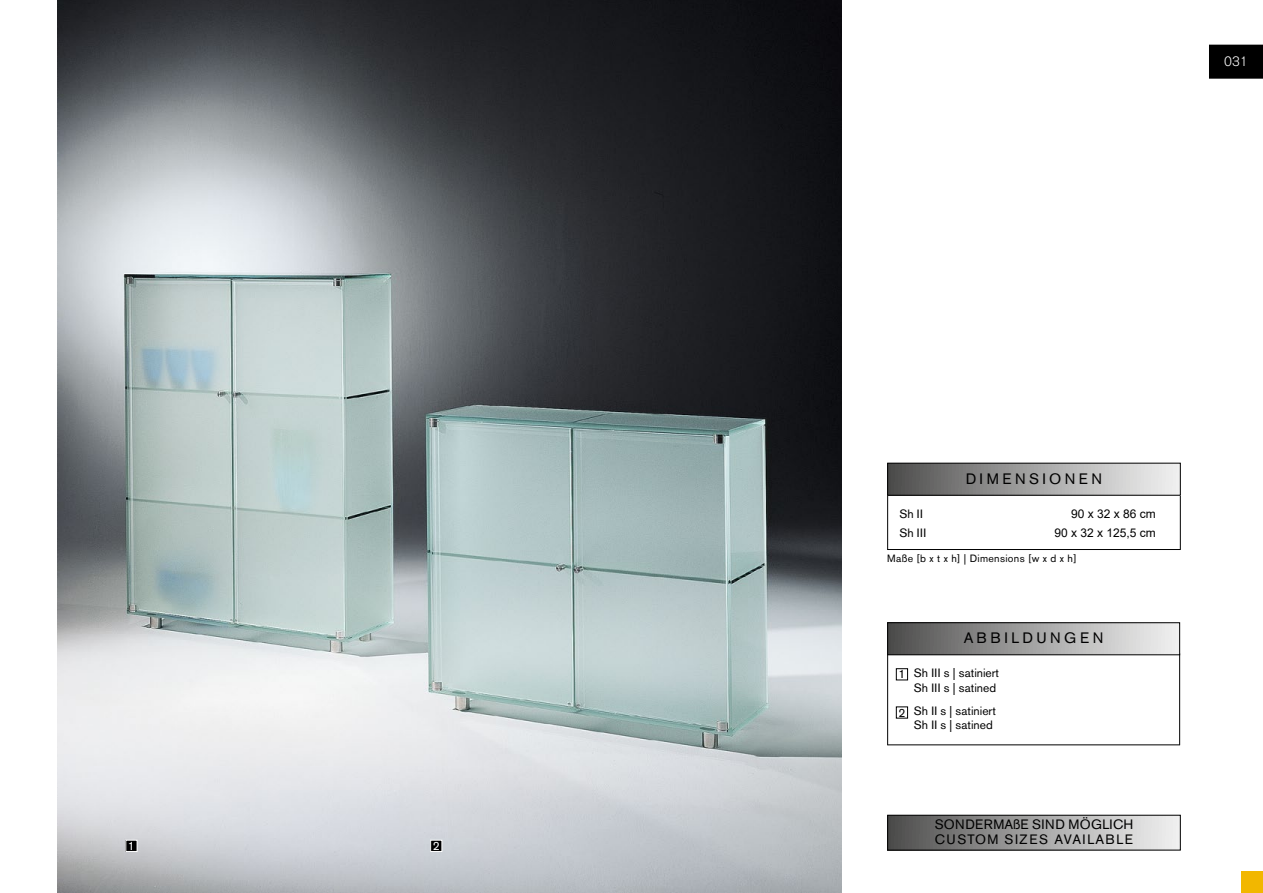
<style>
.page{position:relative;width:1263px;height:893px;background:#fff}
.page>*{position:absolute;margin:0;border:0;box-sizing:border-box;transform-origin:0 0}
.t1{font:15px "Akzidenz Grotesk BE";letter-spacing:.24em;color:#000}
.t2{font:13.5px/15px "Akzidenz Grotesk BE";letter-spacing:.04em;color:#000}
.t3{font:300 13.5px "Akzidenz Grotesk BE";color:#fff}
.t4{font:12px/14.4px "Akzidenz Grotesk BE";color:#000;text-align:right}
.t5{font:12px/18.8px "Arial";color:#000;text-align:right}
.t6{font:12px "Akzidenz Grotesk BE";color:#fff}
.t7{font:10.5px "Akzidenz Grotesk BE";letter-spacing:.03em;color:#000}
</style>
<div class="page">
<img style="left:57px;top:0;width:785px;height:893px">
<hr style="left:887px;top:495px;width:1px;height:55px;background:#000">
<hr style="left:1180px;top:495px;width:1px;height:55px;background:#000">
<hr style="left:887px;top:549px;width:293px;height:1px;background:#000">
<div style="left:896px;top:668px;width:12px;height:12px;border:1px solid #000"></div>
<div style="left:896px;top:707px;width:12px;height:11px;border:1px solid #000"></div>
<hr style="left:887px;top:655px;width:1px;height:90px;background:#000">
<hr style="left:1179px;top:653px;width:1px;height:92px;background:#000">
<hr style="left:888px;top:744px;width:291px;height:1px;background:#000">
<div style="left:126px;top:840px;width:11px;height:11px;background:#000"></div>
<div style="left:126px;top:840px;width:11px;height:12px;border:1px solid #fff"></div>
<div style="left:431px;top:840px;width:11px;height:11px;background:#000"></div>
<div style="left:430px;top:840px;width:12px;height:12px;border:1px solid #fff"></div>
<div style="left:888px;top:623px;width:292px;height:32px;background:linear-gradient(to right,#4f4f4e,#f5f5f5)"></div>
<div style="left:887px;top:622px;width:293px;height:33px;border:1px solid #000"></div>
<div style="left:888px;top:815px;width:292px;height:35px;background:linear-gradient(to right,#4f4f4e,#f5f5f5)"></div>
<div style="left:887px;top:815px;width:294px;height:35px;border:1px solid #000"></div>
<div style="left:888px;top:463px;width:292px;height:32px;background:linear-gradient(to right,#4f4f4e,#f5f5f5)"></div>
<div style="left:887px;top:463px;width:294px;height:33px;border:1px solid #000"></div>
<div style="left:1209px;top:45px;width:54px;height:34px;background:#000"></div>
<div style="left:1242px;top:872px;width:21px;height:21px;background:#f2b700"></div>
<p class="t6" style="left:128px;top:839px;width:8px">1</p>
<p class="t6" style="left:433px;top:839px;width:8px">2</p>
<p class="t3" style="left:1224px;top:54px;width:25px">031</p>
<p class="t1" style="left:966px;top:470px;width:138px">DIMENSIONEN</p>
<p class="t5" style="left:1054px;top:504px;width:103px">90 x 32 x 86 cm<br>90 x 32 x 125,5 cm</p>
<p class="t7" style="left:887px;top:552px;width:191px">Maße [b x t x h] | Dimensions [w x d x h]</p>
<p class="t4" style="left:899px;top:505px;width:28px;line-height:18.8px;text-align:left">Sh II<br>Sh III</p>
<p class="t1" style="left:964px;top:629px;width:141px">ABBILDUNGEN</p>
<p class="t4" style="left:898px;top:666px;width:102px">1 Sh III s | satiniert<br>Sh III s | satined</p>
<p class="t4" style="left:898px;top:703px;width:99px">2 Sh II s | satiniert<br>Sh II s | satined</p>
<p class="t2" style="left:935px;top:817px;width:200px">SONDERMAßE SIND MÖGLICH<br>CUSTOM SIZES AVAILABLE</p>
</div>
